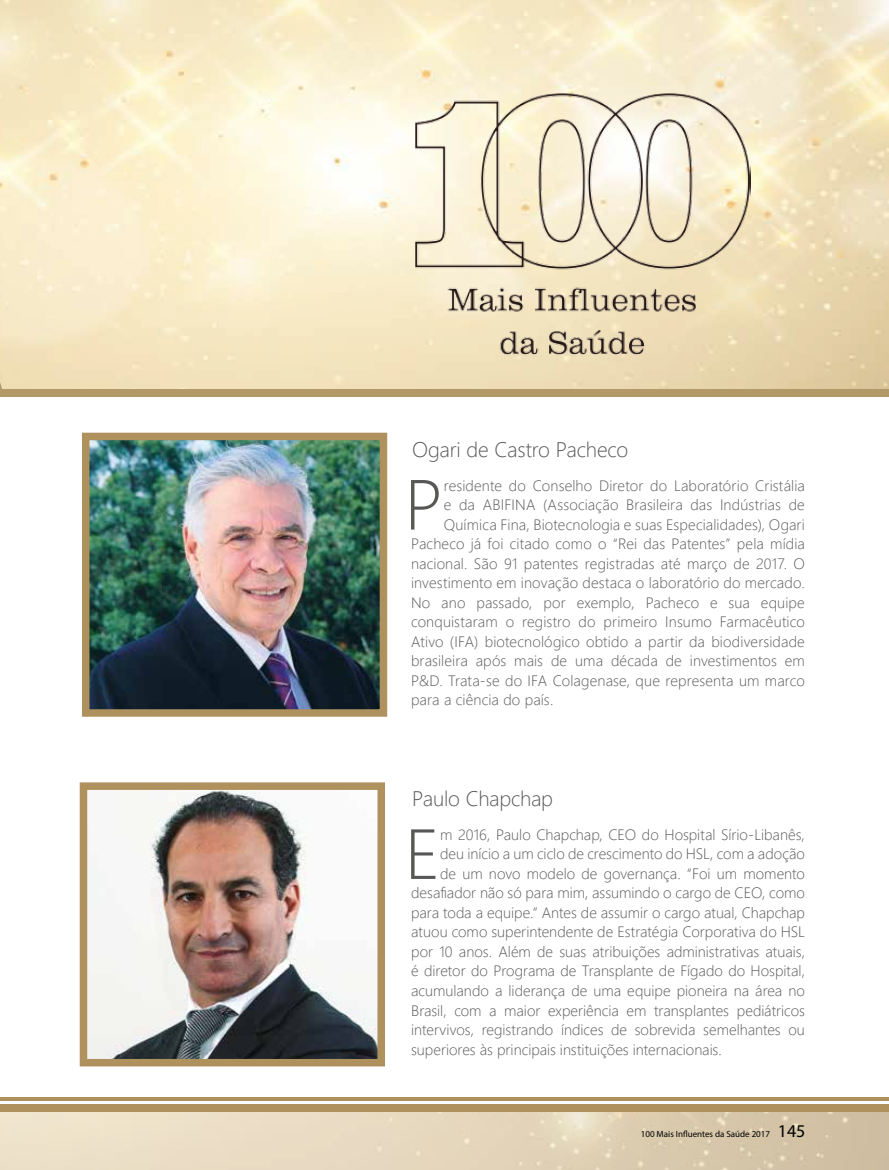
<style>
.page{position:relative;width:889px;height:1170px;background:#fff}
.page>*{position:absolute;margin:0;border:0;box-sizing:border-box;transform-origin:0 0}
.t1{font:300 70.65px "Segoe UI";color:#575756}
.t2{font:300 21px "Segoe UI";letter-spacing:-.01em;color:#575756}
.t3{font:300 15px "Segoe UI";letter-spacing:.005em;color:#575756}
.t4{font:9px "Myriad Pro";color:#000}
.s1{font-size:18px}
</style>
<div class="page">
<img style="left:0;top:0;width:889px;height:389px">
<div style="left:0;top:389px;width:889px;height:7px;background:#b49968"></div>
<svg style="left:0;top:129px;width:4px;height:260px"></svg>
<img style="left:0;top:1111px;width:889px;height:58px">
<hr style="left:0;top:1097px;width:889px;height:3px;background:#ae915c">
<div style="left:0;top:1103px;width:889px;height:8px;background:#ae915c"></div>
<img style="left:414px;top:93px;width:336px;height:273px">
<img style="left:91px;top:441px;width:287px;height:266px">
<div style="left:82px;top:432px;width:305px;height:284px;border:8px solid #ae915c"></div>
<img style="left:89px;top:791px;width:287px;height:266px">
<div style="left:80px;top:782px;width:305px;height:284px;border:8px solid #ae915c"></div>
<h2 class="t2" style="left:412px;top:432px;width:218px">Ogari de Castro Pacheco</h2>
<h1 class="t1" style="left:405px;top:447px;width:40px">P</h1>
<p class="t3" style="left:444px;top:473px;width:362px">residente do Conselho Diretor do Laboratório Cristália</p>
<p class="t3" style="left:444px;top:492px;width:362px">e da ABIFINA (Associação Brasileira das Indústrias de</p>
<p class="t3" style="left:444px;top:512px;width:362px">Química Fina, Biotecnologia e suas Especialidades), Ogari</p>
<p class="t3" style="left:411px;top:531px;width:395px">Pacheco já foi citado como o “Rei das Patentes” pela mídia</p>
<p class="t3" style="left:411px;top:551px;width:395px">nacional. São 91 patentes registradas até março de 2017. O</p>
<p class="t3" style="left:411px;top:570px;width:395px">investimento em inovação destaca o laboratório do mercado.</p>
<p class="t3" style="left:411px;top:590px;width:395px">No ano passado, por exemplo, Pacheco e sua equipe</p>
<p class="t3" style="left:411px;top:609px;width:395px">conquistaram o registro do primeiro Insumo Farmacêutico</p>
<p class="t3" style="left:411px;top:629px;width:395px">Ativo (IFA) biotecnológico obtido a partir da biodiversidade</p>
<p class="t3" style="left:411px;top:648px;width:395px">brasileira após mais de uma década de investimentos em</p>
<p class="t3" style="left:411px;top:668px;width:395px">P&amp;D. Trata-se do IFA Colagenase, que representa um marco</p>
<p class="t3" style="left:411px;top:687px;width:144px">para a ciência do país.</p>
<h2 class="t2" style="left:412px;top:781px;width:142px">Paulo Chapchap</h2>
<h1 class="t1" style="left:405px;top:796px;width:37px">E</h1>
<p class="t3" style="left:440px;top:822px;width:366px">m 2016, Paulo Chapchap, CEO do Hospital Sírio-Libanês,</p>
<p class="t3" style="left:440px;top:842px;width:366px">deu início a um ciclo de crescimento do HSL, com a adoção</p>
<p class="t3" style="left:440px;top:861px;width:366px">de um novo modelo de governança. “Foi um momento</p>
<p class="t3" style="left:411px;top:881px;width:395px">desafiador não só para mim, assumindo o cargo de CEO, como</p>
<p class="t3" style="left:411px;top:900px;width:395px">para toda a equipe.” Antes de assumir o cargo atual, Chapchap</p>
<p class="t3" style="left:411px;top:920px;width:395px">atuou como superintendente de Estratégia Corporativa do HSL</p>
<p class="t3" style="left:411px;top:939px;width:395px">por 10 anos. Além de suas atribuições administrativas atuais,</p>
<p class="t3" style="left:411px;top:959px;width:395px">é diretor do Programa de Transplante de Fígado do Hospital,</p>
<p class="t3" style="left:411px;top:978px;width:395px">acumulando a liderança de uma equipe pioneira na área no</p>
<p class="t3" style="left:411px;top:998px;width:395px">Brasil, com a maior experiência em transplantes pediátricos</p>
<p class="t3" style="left:411px;top:1017px;width:395px">intervivos, registrando índices de sobrevida semelhantes ou</p>
<p class="t3" style="left:411px;top:1037px;width:312px">superiores às principais instituições internacionais.</p>
<p class="t4" style="left:641px;top:1127px;width:166px">100 Mais Influentes da Saúde 2017 <span class="s1">145</span></p>
</div>
